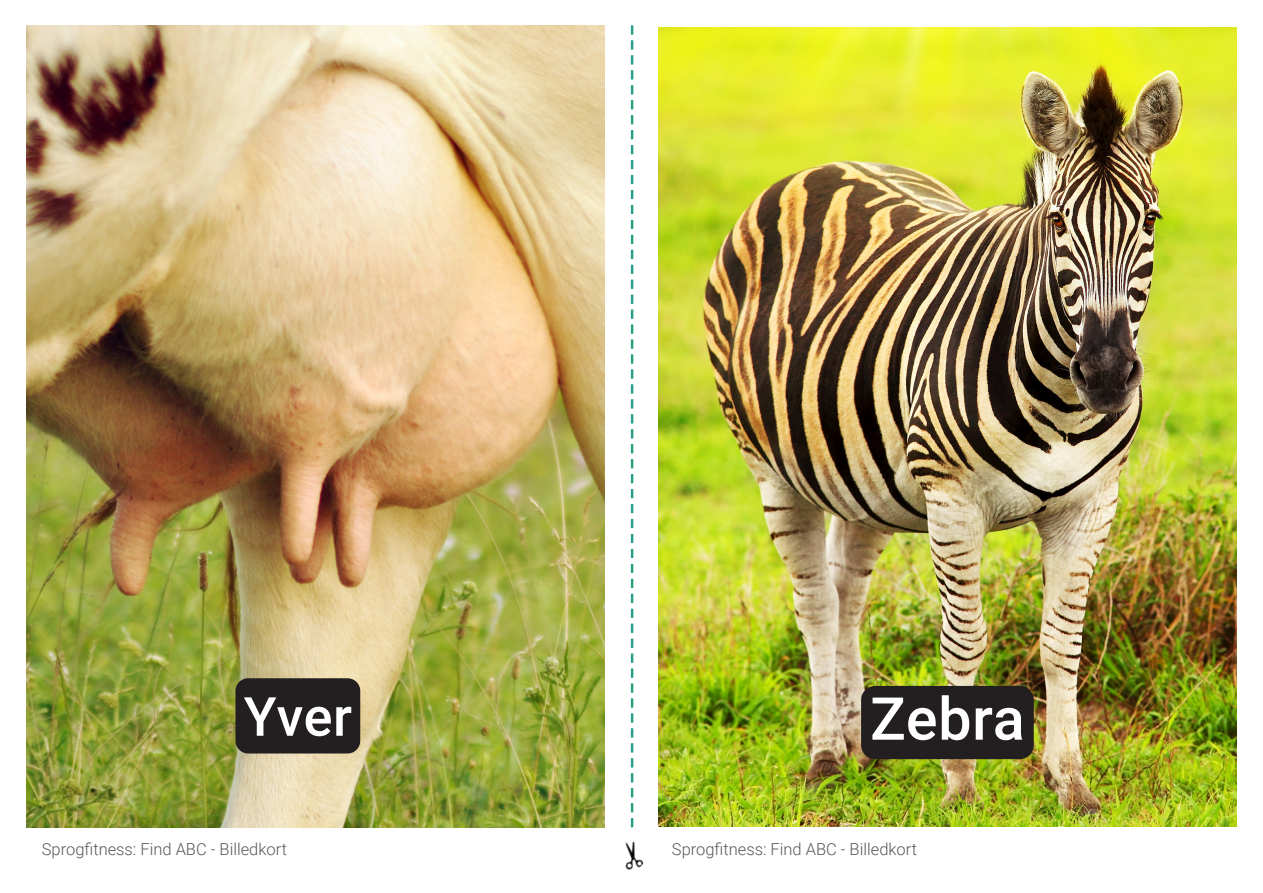
<style>
.page{position:relative;width:1263px;height:893px;background:#fff}
.page>*{position:absolute;margin:0;border:0;box-sizing:border-box;transform-origin:0 0}
.Billedtekst{font:500 59.25px "Roboto";letter-spacing:.005em;color:#fff}
.Billedtekst-2{font:500 54px "Roboto";color:#fff}
.t1{font:300 16.5px "Roboto";color:#57585a}
</style>
<div class="page">
<img style="left:624px;top:841px;width:20px;height:29px">
<img style="left:658px;top:28px;width:579px;height:799px">
<div style="left:861px;top:686px;width:173px;height:73px;background:#231f20;border-radius:14px"></div>
<img style="left:27px;top:26px;width:578px;height:801px">
<svg style="left:631px;top:26px;width:2px;height:801px"></svg>
<div style="left:235px;top:678px;width:125px;height:75px;background:#231f20;border-radius:13px"></div>
<p class="Billedtekst-2" style="left:244px;top:679px;width:110px">Yver</p>
<p class="Billedtekst" style="left:870px;top:677px;width:156px">Zebra</p>
<p class="t1" style="left:42px;top:837px;width:247px">Sprogfitness: Find ABC - Billedkort</p>
<p class="t1" style="left:672px;top:837px;width:247px">Sprogfitness: Find ABC - Billedkort</p>
</div>
